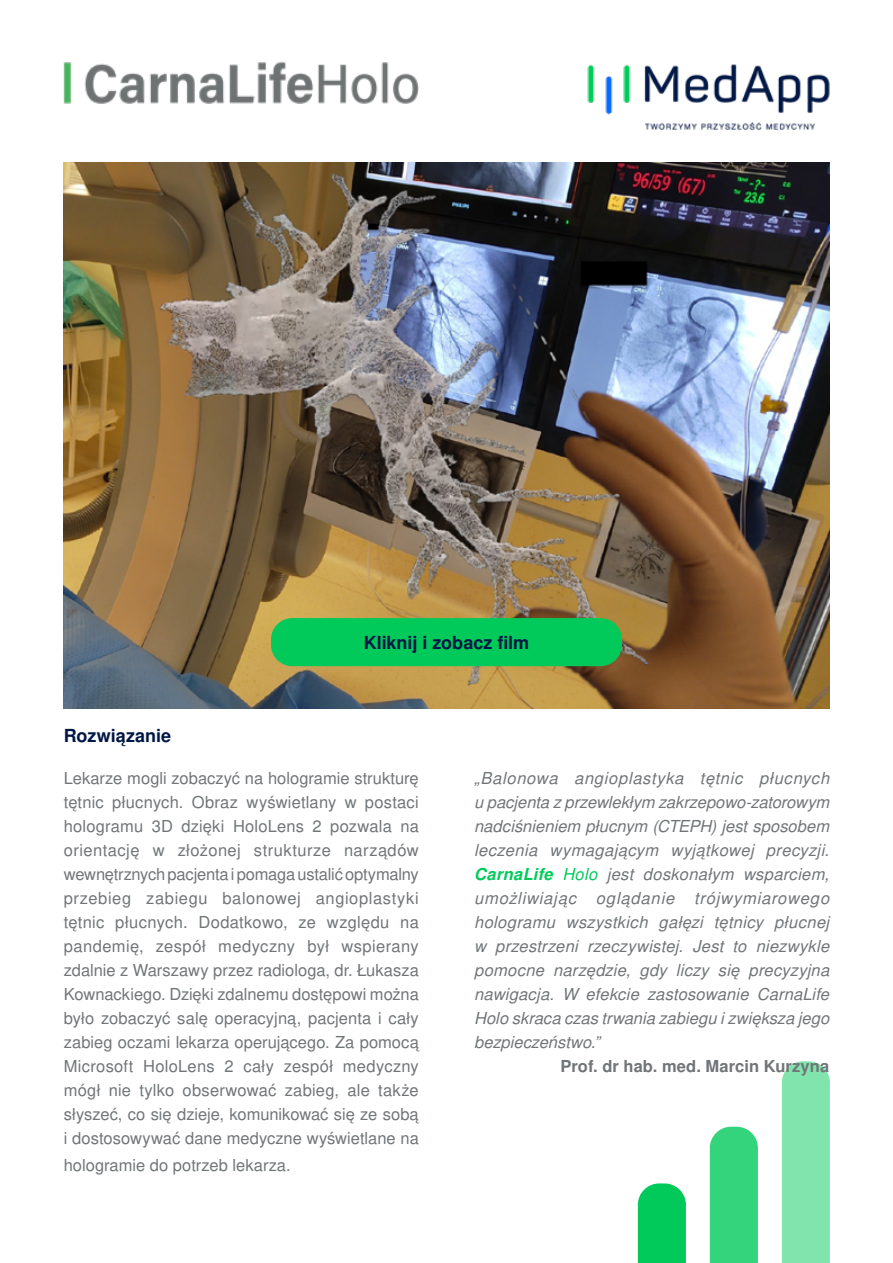
<style>
.page{position:relative;width:893px;height:1263px;background:#fff}
.page>*{position:absolute;margin:0;border:0;box-sizing:border-box;transform-origin:0 0}
.t1{font:700 18px "Nimbus San L";color:#001845}
.t2{font:16.5px/24px "Nimbus San L";color:#707577;text-align:justify}
.t3{font:italic 16.5px/24px "Nimbus San L";color:#707577;text-align:justify}
.t4{font:700 16.5px "Nimbus San L";letter-spacing:.005em;color:#707577}
.s1{font-weight:700;color:#01ca5a}
.s2{color:#01ca5a}
</style>
<div class="page">
<div style="left:782px;top:1061px;width:48px;height:202px;background:#80e4ac"></div>
<img style="left:547px;top:64px;width:283px;height:101px">
<img style="left:63px;top:61px;width:356px;height:43px">
<svg style="left:638px;top:1183px;width:48px;height:80px;background:#0fcd63"></svg>
<div style="left:710px;top:1127px;width:48px;height:136px;background:#33d47b"></div>
<img style="left:64px;top:163px;width:765px;height:545px">
<div style="left:271px;top:618px;width:351px;height:48px;background:#01ca5a;border-radius:21px"></div>
<p class="t1" style="left:364px;top:630px;width:167px">Kliknij i zobacz film</p>
<p class="t1" style="left:64px;top:723px;width:109px">Rozwiązanie</p>
<p class="t2" style="left:64px;top:765px;width:357px">Lekarze mogli zobaczyć na hologramie strukturę tętnic płucnych. Obraz wyświetlany w postaci hologramu 3D dzięki HoloLens 2 pozwala na orientację w złożonej strukturze narządów wewnętrznych pacjenta i pomaga ustalić optymalny przebieg zabiegu balonowej angioplastyki tętnic płucnych. Dodatkowo, ze względu na pandemię, zespół medyczny był wspierany zdalnie z Warszawy przez radiologa, dr. Łukasza Kownackiego. Dzięki zdalnemu dostępowi można było zobaczyć salę operacyjną, pacjenta i cały zabieg oczami lekarza operującego. Za pomocą Microsoft HoloLens 2 cały zespół medyczny mógł nie tylko obserwować zabieg, ale także słyszeć, co się dzieje, komunikować się ze sobą i dostosowywać dane medyczne wyświetlane na</p>
<p class="t2" style="left:64px;top:1152px;width:228px">hologramie do potrzeb lekarza.</p>
<p class="t3" style="left:474px;top:765px;width:357px">„Balonowa angioplastyka tętnic płucnych u pacjenta z przewlekłym zakrzepowo-zatorowym nadciśnieniem płucnym (CTEPH) jest sposobem leczenia wymagającym wyjątkowej precyzji.<br><span class="s1">CarnaLife</span> <span class="s2">Holo</span> jest doskonałym wsparciem, umożliwiając oglądanie trójwymiarowego hologramu wszystkich gałęzi tętnicy płucnej w przestrzeni rzeczywistej. Jest to niezwykle pomocne narzędzie, gdy liczy się precyzyjna nawigacja. W efekcie zastosowanie CarnaLife Holo skraca czas trwania zabiegu i zwiększa jego bezpieczeństwo.”</p>
<p class="t4" style="left:561px;top:1054px;width:270px">Prof. dr hab. med. Marcin Kurzyna</p>
</div>
